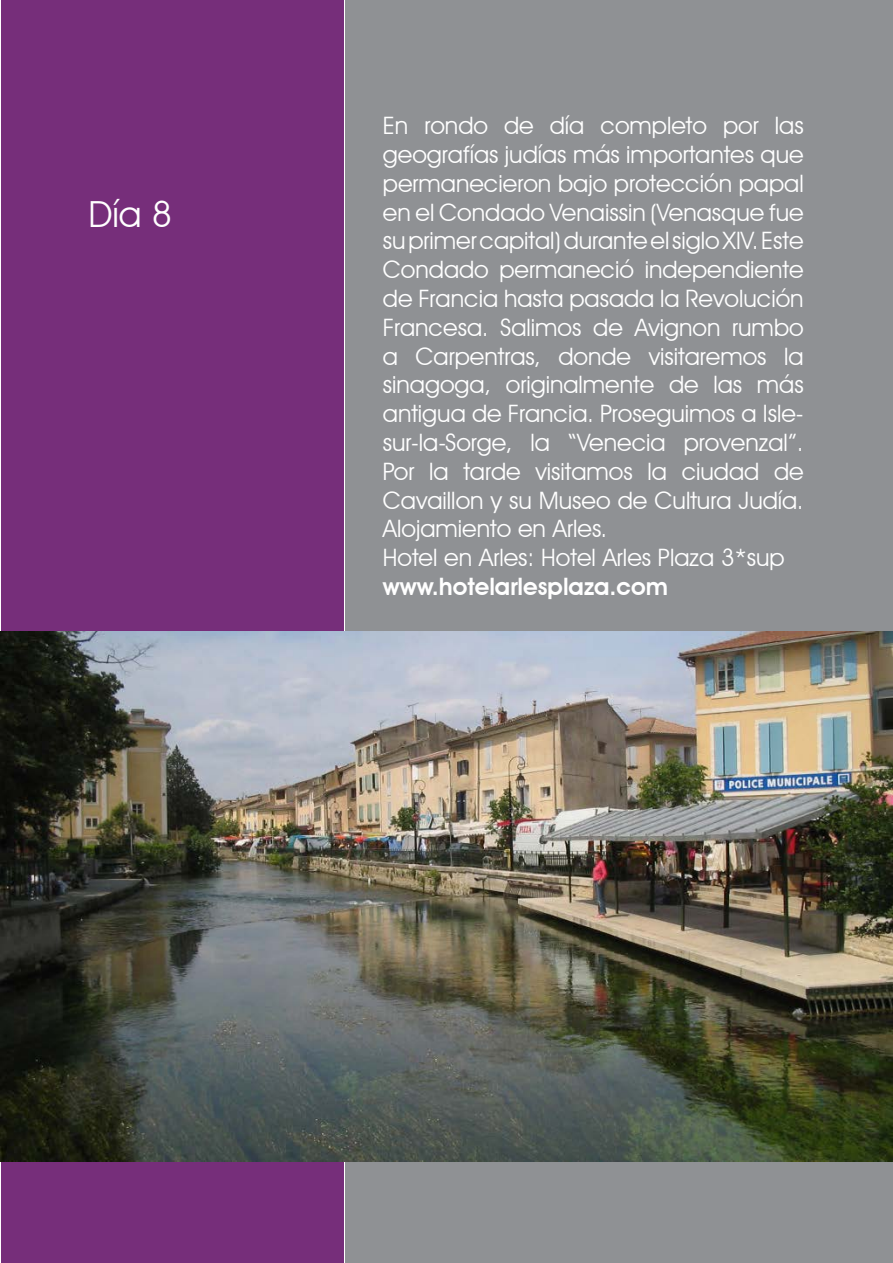
<style>
.page{position:relative;width:893px;height:1263px;background:#fff}
.page>*{position:absolute;margin:0;border:0;box-sizing:border-box;transform-origin:0 0}
.t1{font:36px "Avant Garde IT Cby BT";color:#fff}
.t2{font:24px/28.8px "Avant Garde IT Cby BT";color:#fff}
.t3{font:600 24px "Avant Garde IT Cby BT";color:#fff}
</style>
<div class="page">
<div style="left:1px;top:0;width:343px;height:1263px;background:#762e7a"></div>
<div style="left:345px;top:0;width:547px;height:1263px;background:#8f9194"></div>
<img style="left:0;top:631px;width:892px;height:530px">
<h1 class="t1" style="left:88px;top:193px;width:85px">Día 8</h1>
<p class="t2" style="left:383px;top:111px;width:422px">En rondo de día completo por las geografías judías más importantes que permanecieron bajo protección papal en el Condado Venaissin (Venasque fue su primer capital) durante el siglo XIV. Este Condado permaneció independiente de Francia hasta pasada la Revolución Francesa. Salimos de Avignon rumbo a Carpentras, donde visitaremos la sinagoga, originalmente de las más antigua de Francia. Proseguimos a Isle&shy;sur-la-Sorge, la “Venecia provenzal”.<br>Por la tarde visitamos la ciudad de Cavaillon y su Museo de Cultura Judía.<br>Alojamiento en Arles.<br>Hotel en Arles: Hotel Arles Plaza 3*sup</p>
<p class="t3" style="left:383px;top:572px;width:287px">www.hotelarlesplaza.com</p>
</div>
